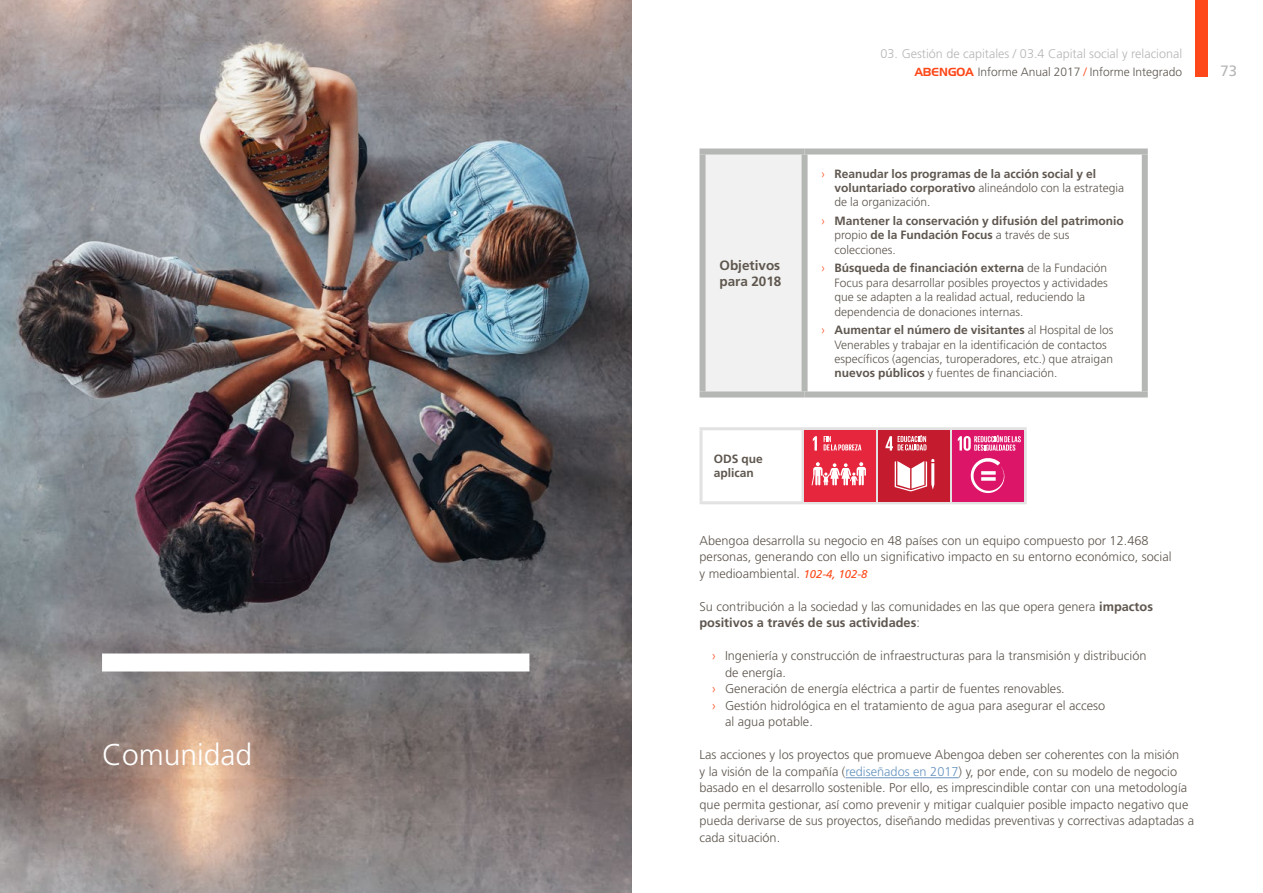
<style>
.page{position:relative;width:1263px;height:893px;background:#fff}
.page>*{position:absolute;margin:0;border:0;box-sizing:border-box;transform-origin:0 0}
.t1{font:300 30px "Frutiger LT Std";color:#fff}
.t2{font:15px "Frutiger LT Std";color:#b5b7b4}
.t3{font:700 13.5px/16.2px "Frutiger LT Std";color:#5f574f}
.t4{font:300 12.75px/16.5px "Frutiger LT Std";color:#5f574f}
.t5{font:300 12.6px "Frutiger LT Std";color:#b5b7b4}
.t6{font:300 12px/14.4px "Frutiger LT Std";color:#5f574f}
.t7{font:700 12px/14.4px "Frutiger LT Std";color:#5f574f}
.s1{font-family:"Handel Gothic BT";font-weight:400;font-size:11.4px;color:#fe4819}
.s2{color:#fe4819}
.s3{font-weight:300;color:#fe4819}
.s4{font-weight:300}
.s5{font-weight:700}
.s6{font-weight:400;font-style:italic;font-size:11.25px;color:#fe4819}
.s7{color:#6794c0}
</style>
<div class="page">
<img style="left:0;top:0;width:631px;height:893px">
<div style="left:102px;top:653px;width:427px;height:18px;background:#fff"></div>
<hr style="left:845px;top:777px;width:114px;height:1px;background:#6794c0">
<div style="left:702px;top:152px;width:102px;height:242px;background:#f0f1f0"></div>
<div style="left:801px;top:155px;width:6px;height:236px;background:#b5b7b4"></div>
<div style="left:699px;top:149px;width:105px;height:6px;background:#b5b7b4"></div>
<div style="left:699px;top:155px;width:6px;height:236px;background:#b5b7b4"></div>
<div style="left:804px;top:149px;width:344px;height:6px;background:#b5b7b4"></div>
<div style="left:1142px;top:155px;width:6px;height:236px;background:#b5b7b4"></div>
<div style="left:699px;top:391px;width:105px;height:6px;background:#b5b7b4"></div>
<div style="left:804px;top:391px;width:344px;height:6px;background:#b5b7b4"></div>
<hr style="left:699px;top:427px;width:104px;height:3px;background:#e1e2e1">
<hr style="left:699px;top:430px;width:3px;height:71px;background:#e1e2e1">
<hr style="left:803px;top:427px;width:74px;height:3px;background:#e1e2e1">
<hr style="left:801px;top:430px;width:3px;height:71px;background:#e1e2e1">
<hr style="left:877px;top:427px;width:74px;height:3px;background:#e1e2e1">
<hr style="left:876px;top:430px;width:3px;height:71px;background:#e1e2e1">
<hr style="left:951px;top:427px;width:76px;height:3px;background:#e1e2e1">
<hr style="left:950px;top:430px;width:3px;height:71px;background:#e1e2e1">
<hr style="left:1024px;top:430px;width:3px;height:71px;background:#e1e2e1">
<hr style="left:699px;top:501px;width:104px;height:3px;background:#e1e2e1">
<hr style="left:803px;top:501px;width:74px;height:3px;background:#e1e2e1">
<hr style="left:877px;top:501px;width:74px;height:3px;background:#e1e2e1">
<hr style="left:951px;top:501px;width:76px;height:3px;background:#e1e2e1">
<div style="left:804px;top:430px;width:72px;height:71px;background:#e6263c"></div>
<svg style="left:813px;top:436px;width:4px;height:15px"></svg>
<svg style="left:811px;top:462px;width:55px;height:24px"></svg>
<svg style="left:823px;top:436px;width:38px;height:14px"></svg>
<div style="left:879px;top:430px;width:71px;height:71px;background:#c51b2e"></div>
<svg style="left:895px;top:459px;width:39px;height:32px"></svg>
<svg style="left:885px;top:435px;width:41px;height:16px"></svg>
<div style="left:953px;top:430px;width:71px;height:71px;background:#dd1568"></div>
<svg style="left:970px;top:458px;width:35px;height:35px"></svg>
<svg style="left:958px;top:435px;width:63px;height:16px"></svg>
<div style="left:1195px;top:0;width:13px;height:77px;background:#fe4819"></div>
<h1 class="t1" style="left:102px;top:738px;width:152px">Comunidad</h1>
<p class="t3" style="left:719px;top:257px;width:63px">Objetivos para 2018</p>
<p class="t7" style="left:714px;top:452px;width:51px">ODS que aplican</p>
<p class="t5" style="left:881px;top:46px;width:303px">03. Gestión de capitales / 03.4 Capital social y relacional</p>
<p class="t6" style="left:915px;top:65px;width:269px"><span class="s1">ABENGOA</span> Informe Anual 2017 <span class="s2">/</span> Informe Integrado</p>
<p class="t2" style="left:1220px;top:62px;width:18px">73</p>
<p class="t7" style="left:834px;top:166px;width:291px;text-indent:-13px"><span class="s3">›</span> Reanudar los programas de la acción social y el voluntariado corporativo <span class="s4">alineándolo con la estrategia de la organización.</span></p>
<p class="t7" style="left:834px;top:214px;width:291px;text-indent:-13px"><span class="s3">›</span> Mantener la conservación y difusión del patrimonio <span class="s4">propio</span> de la Fundación Focus <span class="s4">a través de sus colecciones.</span></p>
<p class="t6" style="left:834px;top:261px;width:275px;text-indent:-13px"><span class="s2">›</span> <span class="s5">Búsqueda de financiación externa</span> de la Fundación Focus para desarrollar posibles proyectos y actividades que se adapten a la realidad actual, reduciendo la dependencia de donaciones internas.</p>
<p class="t6" style="left:834px;top:323px;width:281px;text-indent:-13px"><span class="s2">›</span> <span class="s5">Aumentar el número de visitantes</span> al Hospital de los Venerables y trabajar en la identificación de contactos específicos (agencias, turoperadores, etc.) que atraigan <span class="s5">nuevos públicos</span> y fuentes de financiación.</p>
<p class="t4" style="left:699px;top:532px;width:474px">Abengoa desarrolla su negocio en 48 países con un equipo compuesto por 12.468 personas, generando con ello un significativo impacto en su entorno económico, social y medioambiental. <span class="s6">102-4, 102-8</span></p>
<p class="t4" style="left:699px;top:598px;width:455px">Su contribución a la sociedad y las comunidades en las que opera genera <span class="s5">impactos positivos a través de sus actividades</span>:</p>
<p class="t4" style="left:712px;top:648px;width:436px"><span class="s2">›</span> Ingeniería y construcción de infraestructuras para la transmisión y distribución</p>
<p class="t4" style="left:725px;top:664px;width:62px">de energía.</p>
<p class="t4" style="left:712px;top:681px;width:354px"><span class="s2">›</span> Generación de energía eléctrica a partir de fuentes renovables.</p>
<p class="t4" style="left:712px;top:697px;width:394px"><span class="s2">›</span> Gestión hidrológica en el tratamiento de agua para asegurar el acceso</p>
<p class="t4" style="left:725px;top:714px;width:89px">al agua potable.</p>
<p class="t4" style="left:699px;top:747px;width:496px">Las acciones y los proyectos que promueve Abengoa deben ser coherentes con la misión<br>y la visión de la compañía (<span class="s7">rediseñados en 2017</span>) y, por ende, con su modelo de negocio basado en el desarrollo sostenible. Por ello, es imprescindible contar con una metodología que permita gestionar, así como prevenir y mitigar cualquier posible impacto negativo que pueda derivarse de sus proyectos, diseñando medidas preventivas y correctivas adaptadas a cada situación.</p>
</div>
